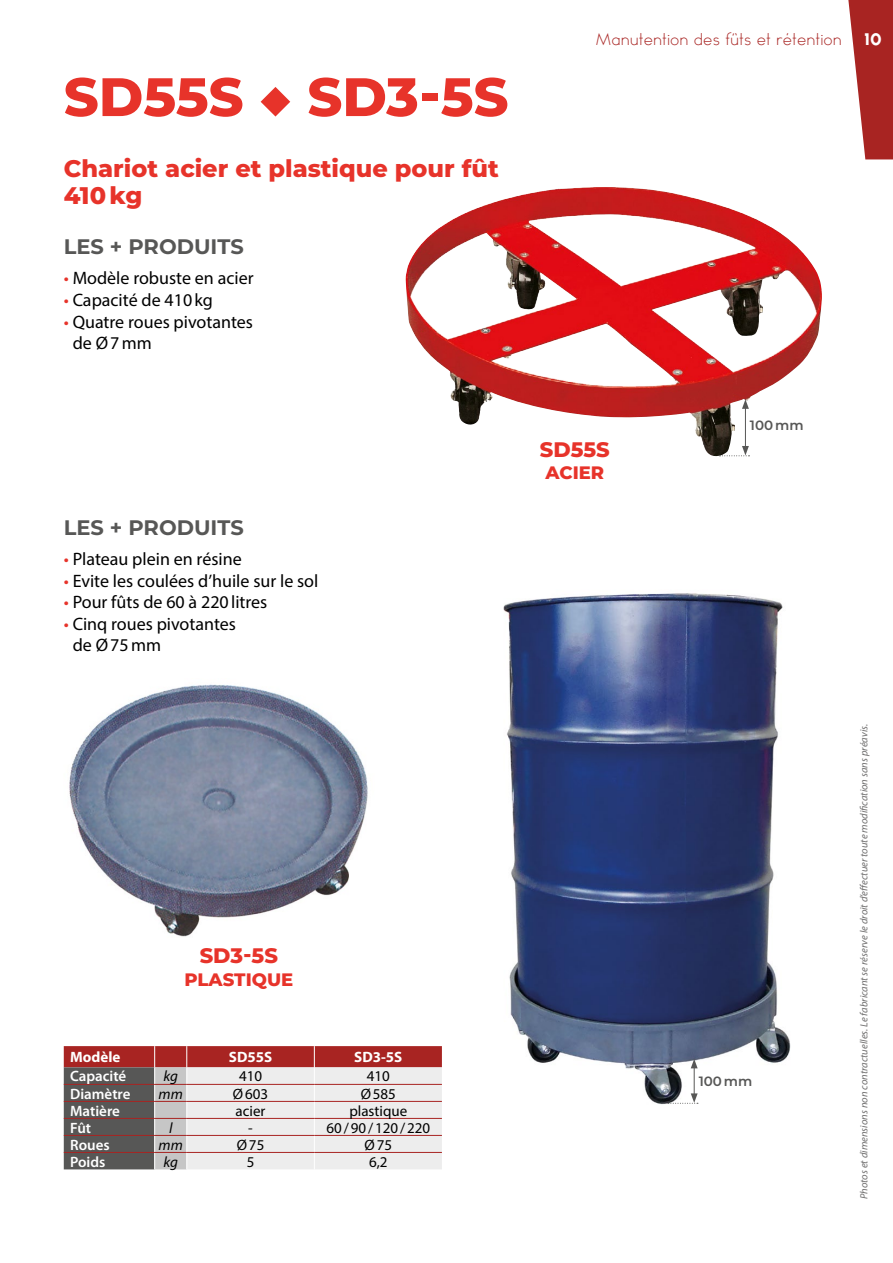
<style>
.page{position:relative;width:893px;height:1263px;background:#fff}
.page>*{position:absolute;margin:0;border:0;box-sizing:border-box;transform-origin:0 0}
.t1{font:800 54px "Montserrat";color:#e7332a}
.t2{font:800 24px/27px "Montserrat";color:#e7332a}
.t3{font:700 21px "Montserrat";color:#575756}
.t4{font:800 21px "Montserrat";color:#e7332a}
.t5{font:18px/21.6px "Myriad Pro";color:#000}
.t6{font:800 18px "Montserrat";color:#e7332a}
.t7{font:15px "Myriad Pro";color:#000}
.t8{font:600 15px "Myriad Pro";color:#fff}
.t9{font:300 15px "TYPOGRAPHPRO";color:#a82422}
.t10{font:700 15px "Myriad Pro";color:#fff}
.t11{font:italic 15px "Myriad Pro";letter-spacing:-.005em;color:#000}
.t12{font:800 15px "TYPOGRAPHPRO";color:#fff}
.t13{font:600 13.5px "Montserrat";color:#575756}
.t14{font:italic 10.5px "Myriad Pro";color:#706f6f}
.s1{color:#e7332a}
</style>
<div class="page">
<svg style="left:848px;top:0;width:45px;height:159px"></svg>
<img style="left:406px;top:187px;width:416px;height:269px">
<svg style="left:64px;top:1046px;width:378px;height:123px;background:#c0a9a8"></svg>
<hr style="left:64px;top:1084px;width:91px;height:1px;background:#a82422">
<hr style="left:155px;top:1084px;width:32px;height:1px;background:#a82422">
<hr style="left:187px;top:1084px;width:127px;height:1px;background:#a82422">
<hr style="left:314px;top:1084px;width:128px;height:1px;background:#a82422">
<hr style="left:64px;top:1101px;width:91px;height:1px;background:#a82422">
<hr style="left:155px;top:1101px;width:32px;height:1px;background:#a82422">
<hr style="left:187px;top:1101px;width:127px;height:1px;background:#a82422">
<hr style="left:314px;top:1101px;width:128px;height:1px;background:#a82422">
<hr style="left:64px;top:1118px;width:91px;height:1px;background:#a82422">
<hr style="left:155px;top:1118px;width:32px;height:1px;background:#a82422">
<hr style="left:187px;top:1118px;width:127px;height:1px;background:#a82422">
<hr style="left:314px;top:1118px;width:128px;height:1px;background:#a82422">
<hr style="left:64px;top:1135px;width:91px;height:1px;background:#a82422">
<hr style="left:155px;top:1135px;width:32px;height:1px;background:#a82422">
<hr style="left:187px;top:1135px;width:127px;height:1px;background:#a82422">
<hr style="left:314px;top:1135px;width:128px;height:1px;background:#a82422">
<hr style="left:64px;top:1152px;width:91px;height:1px;background:#a82422">
<hr style="left:155px;top:1152px;width:32px;height:1px;background:#a82422">
<hr style="left:187px;top:1152px;width:127px;height:1px;background:#a82422">
<hr style="left:314px;top:1152px;width:128px;height:1px;background:#a82422">
<img style="left:503px;top:593px;width:288px;height:512px">
<img style="left:69px;top:684px;width:299px;height:253px">
<hr style="left:694px;top:1066px;width:1px;height:30px;background:#575756">
<svg style="left:691px;top:1059px;width:7px;height:9px"></svg>
<hr style="left:745px;top:406px;width:1px;height:42px;background:#575756">
<svg style="left:742px;top:399px;width:7px;height:10px"></svg>
<svg style="left:719px;top:446px;width:30px;height:10px"></svg>
<svg style="left:668px;top:1093px;width:30px;height:11px"></svg>
<h1 class="t1" style="left:64px;top:57px;width:446px">SD55S ◆ SD3-5S</h1>
<h2 class="t2" style="left:64px;top:154px;width:436px">Chariot acier et plastique pour fût<br>410 kg</h2>
<p class="t3" style="left:64px;top:232px;width:182px">LES + PRODUITS</p>
<p class="t5" style="left:64px;top:267px;width:191px"><span class="s1">•</span> Modèle robuste en acier</p>
<p class="t5" style="left:64px;top:289px;width:151px"><span class="s1">•</span> Capacité de 410kg</p>
<p class="t5" style="left:73px;top:310px;width:182px;text-indent:-9px"><span class="s1">•</span> Quatre roues pivotantes de Ø7mm</p>
<p class="t3" style="left:64px;top:512px;width:182px">LES + PRODUITS</p>
<p class="t5" style="left:64px;top:548px;width:179px"><span class="s1">•</span> Plateau plein en résine</p>
<p class="t5" style="left:64px;top:569px;width:256px"><span class="s1">•</span> Evite les coulées d’huile sur le sol</p>
<p class="t5" style="left:64px;top:591px;width:205px"><span class="s1">•</span> Pour fûts de 60 à 220litres</p>
<p class="t5" style="left:73px;top:613px;width:165px;text-indent:-9px"><span class="s1">•</span> Cinq roues pivotantes de Ø75mm</p>
<p class="t4" style="left:200px;top:940px;width:80px">SD3-5S</p>
<p class="t6" style="left:184px;top:966px;width:110px">PLASTIQUE</p>
<p class="t10" style="left:70px;top:1047px;width:52px">Modèle</p>
<p class="t10" style="left:229px;top:1047px;width:45px">SD55S</p>
<p class="t10" style="left:354px;top:1047px;width:50px">SD3-5S</p>
<p class="t8" style="left:70px;top:1067px;width:58px">Capacité</p>
<p class="t11" style="left:163px;top:1067px;width:16px">kg</p>
<p class="t7" style="left:239px;top:1067px;width:25px">410</p>
<p class="t7" style="left:367px;top:1067px;width:25px">410</p>
<p class="t8" style="left:70px;top:1084px;width:62px">Diamètre</p>
<p class="t11" style="left:159px;top:1084px;width:26px">mm</p>
<p class="t7" style="left:233px;top:1084px;width:37px">Ø603</p>
<p class="t7" style="left:361px;top:1084px;width:37px">Ø585</p>
<p class="t8" style="left:70px;top:1101px;width:51px">Matière</p>
<p class="t7" style="left:236px;top:1101px;width:31px">acier</p>
<p class="t7" style="left:349px;top:1101px;width:59px">plastique</p>
<p class="t8" style="left:70px;top:1118px;width:22px">Fût</p>
<p class="t11" style="left:169px;top:1118px;width:5px">l</p>
<p class="t7" style="left:248px;top:1118px;width:6px">-</p>
<p class="t7" style="left:326px;top:1118px;width:105px">60/90/120/220</p>
<p class="t8" style="left:70px;top:1135px;width:41px">Roues</p>
<p class="t11" style="left:159px;top:1135px;width:26px">mm</p>
<p class="t7" style="left:237px;top:1135px;width:29px">Ø75</p>
<p class="t7" style="left:364px;top:1135px;width:29px">Ø75</p>
<p class="t8" style="left:70px;top:1152px;width:37px">Poids</p>
<p class="t11" style="left:163px;top:1152px;width:16px">kg</p>
<p class="t7" style="left:247px;top:1152px;width:9px">5</p>
<p class="t7" style="left:369px;top:1152px;width:20px">6,2</p>
<p class="t9" style="left:595px;top:30px;width:248px">Manutention des fûts et rétention</p>
<p class="t12" style="left:864px;top:28px;width:19px">10</p>
<p class="t4" style="left:540px;top:434px;width:71px">SD55S</p>
<p class="t6" style="left:545px;top:460px;width:60px">ACIER</p>
<p class="t13" style="left:750px;top:416px;width:55px">100 mm</p>
<p class="t13" style="left:699px;top:1071px;width:55px">100 mm</p>
<p class="t14" style="left:857px;top:1199px;width:477px;rotate:-90deg">Photos et dimensions non contractuelles. Le fabricant se réserve le droit d’effectuer toute modification sans préavis.</p>
</div>
